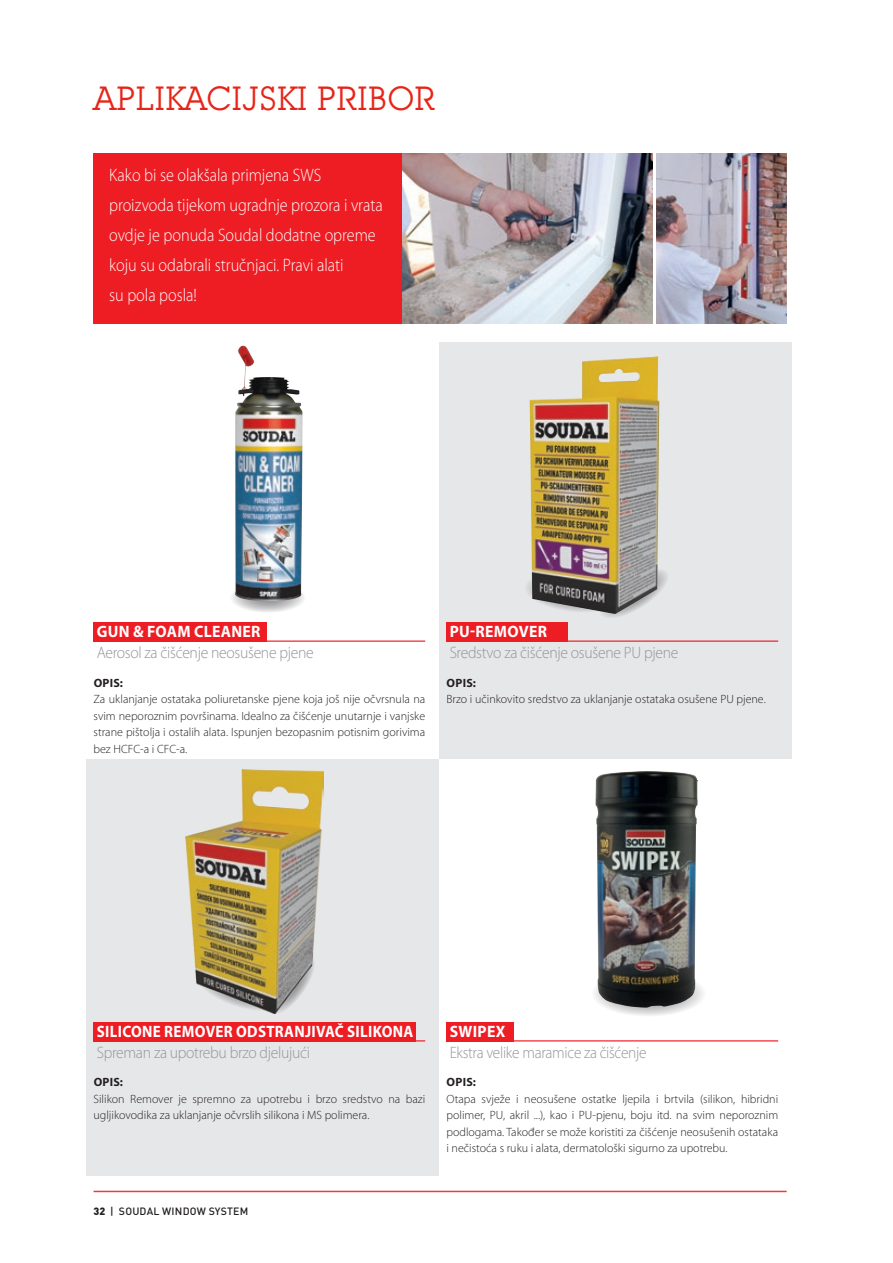
<style>
.page{position:relative;width:893px;height:1263px;background:#fff}
.page>*{position:absolute;margin:0;border:0;box-sizing:border-box;transform-origin:0 0}
.t1{font:33px "Lubalin Graph IT Cby BT";color:#e72419}
.t2{font:300 18px/30px "Myriad Pro";color:#fff;scale:.9 1}
.t3{font:300 16.5px "Myriad Pro";letter-spacing:-.02em;color:#939598;scale:.95 1}
.t4{font:700 16.5px "Myriad Pro";letter-spacing:.02em;color:#fff;scale:.91 1}
.t5{font:700 16.5px "Myriad Pro";letter-spacing:.02em;color:#fff;scale:.95 1}
.t6{font:300 16.5px "Myriad Pro";letter-spacing:-.02em;color:#939598;scale:.93 1}
.t7{font:300 12px/16.5px "Myriad Pro";color:#231f20;text-align:justify}
.t8{font:700 12px "Myriad Pro";letter-spacing:.02em;color:#231f20}
.t9{font:500 10.5px "DIN Pro";letter-spacing:.02em;color:#231f20}
.s1{font-weight:900}
</style>
<div class="page">
<hr style="left:94px;top:1191px;width:693px;height:1px;background:#ee3e34">
<div style="left:439px;top:342px;width:353px;height:417px;background:#e6e7e9"></div>
<div style="left:86px;top:759px;width:353px;height:417px;background:#e6e7e9"></div>
<img style="left:402px;top:153px;width:251px;height:170px">
<img style="left:657px;top:153px;width:130px;height:170px">
<div style="left:94px;top:153px;width:308px;height:170px;background:#ee1d23"></div>
<div style="left:446px;top:1022px;width:68px;height:19px;background:#ee1d23"></div>
<hr style="left:446px;top:1040px;width:332px;height:1px;background:#ee1d23">
<img style="left:595px;top:771px;width:103px;height:198px">
<svg style="left:594px;top:969px;width:109px;height:47px"></svg>
<div style="left:94px;top:622px;width:173px;height:19px;background:#ee1d23"></div>
<hr style="left:94px;top:640px;width:331px;height:2px;background:#ee1d23">
<svg style="left:232px;top:592px;width:72px;height:20px"></svg>
<img style="left:235px;top:346px;width:68px;height:255px">
<div style="left:446px;top:622px;width:122px;height:19px;background:#ee1d23"></div>
<hr style="left:446px;top:640px;width:332px;height:2px;background:#ee1d23">
<div style="left:94px;top:1022px;width:322px;height:19px;background:#ee1d23"></div>
<hr style="left:94px;top:1040px;width:331px;height:1px;background:#ee1d23">
<svg style="left:527px;top:570px;width:140px;height:47px"></svg>
<img style="left:530px;top:356px;width:129px;height:258px">
<img style="left:185px;top:770px;width:138px;height:244px">
<h1 class="t1" style="left:94px;top:78px;width:343px">APLIKACIJSKI PRIBOR</h1>
<h2 class="t2" style="left:109px;top:159px;width:306px">Kako bi se olakšala primjena SWS proizvoda tijekom ugradnje prozora i vrata ovdje je ponuda Soudal dodatne opreme koju su odabrali stručnjaci. Pravi alati<br>su pola posla!</h2>
<h3 class="t5" style="left:97px;top:621px;width:75px">GUN &amp; FOAM</h3>
<h3 class="t5" style="left:194px;top:621px;width:21px">CLEANER</h3>
<h3 class="t3" style="left:97px;top:642px;width:230px">Aerosol za čišćenje neosušene pjene</h3>
<p class="t8" style="left:94px;top:675px;width:31px">OPIS:</p>
<p class="t7" style="left:94px;top:691px;width:333px">Za uklanjanje ostataka poliuretanske pjene koja još nije očvrsnula na svim neporoznim površinama. Idealno za čišćenje unutarnje i vanjske strane pištolja i ostalih alata. Ispunjen bezopasnim potisnim gorivima bez HCFC-a i CFC-a.</p>
<h3 class="t5" style="left:450px;top:621px;width:49px">PU-REMOVER</h3>
<h3 class="t3" style="left:450px;top:642px;width:242px">Sredstvo za čišćenje osušene PU pjene</h3>
<p class="t8" style="left:447px;top:675px;width:31px">OPIS:</p>
<p class="t7" style="left:446px;top:691px;width:321px">Brzo i učinkovito sredstvo za uklanjanje ostataka osušene PU pjene.</p>
<h3 class="t4" style="left:97px;top:1020px;width:349px">SILICONE REMOVER ODSTRANJIVAČ SILIKONA</h3>
<h3 class="t3" style="left:97px;top:1042px;width:226px">Spreman za upotrebu brzo djelujući</h3>
<p class="t8" style="left:94px;top:1074px;width:31px">OPIS:</p>
<p class="t7" style="left:94px;top:1090px;width:333px">Silikon Remover je spremno za upotrebu i brzo sredstvo na bazi ugljikovodika za uklanjanje očvrslih silikona i MS polimera.</p>
<p class="t9" style="left:94px;top:1203px;width:156px"><span class="s1">32</span> | SOUDAL WINDOW SYSTEM</p>
<h3 class="t5" style="left:450px;top:1020px;width:20px">SWIPE</h3>
<h3 class="t5" style="left:496px;top:1020px;width:12px">X</h3>
<h3 class="t6" style="left:450px;top:1042px;width:213px">Ekstra velike maramice za čišćenje</h3>
<p class="t8" style="left:447px;top:1074px;width:31px">OPIS:</p>
<p class="t7" style="left:446px;top:1090px;width:333px">Otapa svježe i neosušene ostatke ljepila i brtvila (silikon, hibridni polimer, PU, akril ...), kao i PU-pjenu, boju itd. na svim neporoznim podlogama. Također se može koristiti za čišćenje neosušenih ostataka i nečistoća s ruku i alata, dermatološki sigurno za upotrebu.</p>
</div>
